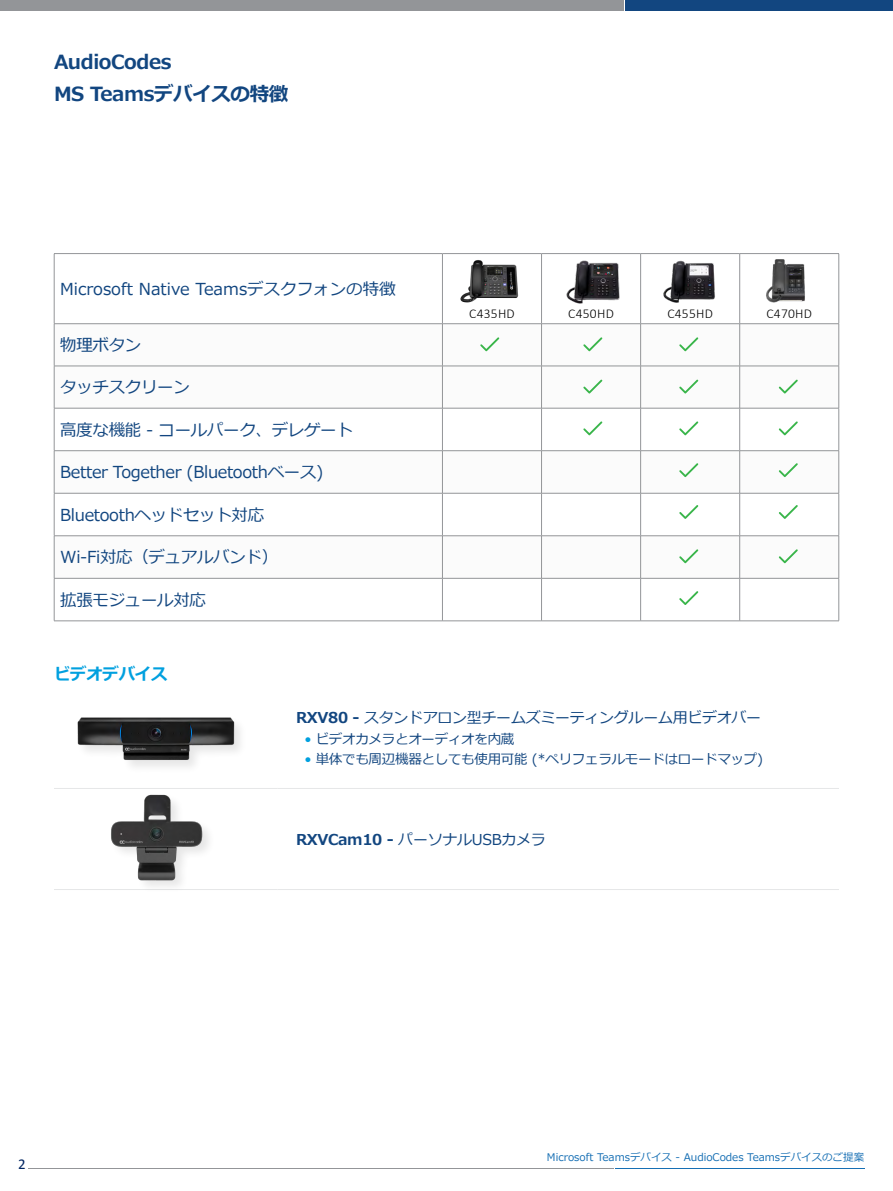
<style>
.page{position:relative;width:893px;height:1191px;background:#fff}
.page>*{position:absolute;margin:0;border:0;box-sizing:border-box;transform-origin:0 0}
.t1{font:700 19.5px/32.2px "Meiryo";letter-spacing:-.02em;color:#124680}
.t2{font:16.5px "Meiryo";letter-spacing:-.02em;color:#124680}
.t3{font:16.5px "Meiryo";color:#124680}
.t4{font:700 16.5px "Meiryo";letter-spacing:-.02em;color:#00a0df}
.t5{font:15px "Meiryo";letter-spacing:-.02em;color:#124680}
.t6{font:15px "Calibri";color:#002561}
.t7{font:13.5px "Meiryo";letter-spacing:-.02em;color:#124680}
.t8{font:300 13.5px "Calibri";letter-spacing:.02em;color:#000}
.t9{font:10.5px "Meiryo";color:#166fb4}
.s1{font-weight:700}
.s2{color:#00a0df}
</style>
<div class="page">
<hr style="left:29px;top:1167px;width:585px;height:1px;background:#939598">
<hr style="left:29px;top:1168px;width:585px;height:1px;background:#939598">
<hr style="left:615px;top:1167px;width:249px;height:1px;background:#166fb4">
<hr style="left:615px;top:1168px;width:249px;height:1px;background:#166fb4">
<div style="left:0;top:0;width:624px;height:7px;background:#939598"></div>
<div style="left:0;top:4px;width:624px;height:6px;background:#939598"></div>
<div style="left:626px;top:0;width:267px;height:7px;background:#124680"></div>
<div style="left:626px;top:4px;width:267px;height:6px;background:#124680"></div>
<hr style="left:54px;top:788px;width:223px;height:1px;background:#e6e7e8">
<hr style="left:277px;top:788px;width:562px;height:1px;background:#e6e7e8">
<hr style="left:54px;top:889px;width:223px;height:1px;background:#e6e7e8">
<hr style="left:277px;top:889px;width:562px;height:1px;background:#e6e7e8">
<svg style="left:55px;top:324px;width:783px;height:254px"></svg>
<hr style="left:54px;top:324px;width:1px;height:42px;background:#939598">
<hr style="left:442px;top:324px;width:1px;height:42px;background:#939598">
<hr style="left:541px;top:324px;width:1px;height:42px;background:#939598">
<hr style="left:640px;top:324px;width:1px;height:42px;background:#939598">
<hr style="left:739px;top:324px;width:1px;height:42px;background:#939598">
<hr style="left:838px;top:324px;width:1px;height:42px;background:#939598">
<hr style="left:54px;top:366px;width:388px;height:1px;background:#939598">
<hr style="left:54px;top:366px;width:1px;height:42px;background:#939598">
<hr style="left:442px;top:366px;width:99px;height:1px;background:#939598">
<hr style="left:442px;top:366px;width:1px;height:42px;background:#939598">
<hr style="left:541px;top:366px;width:100px;height:1px;background:#939598">
<hr style="left:541px;top:366px;width:1px;height:42px;background:#939598">
<hr style="left:641px;top:366px;width:99px;height:1px;background:#939598">
<hr style="left:640px;top:366px;width:1px;height:42px;background:#939598">
<hr style="left:740px;top:366px;width:99px;height:1px;background:#939598">
<hr style="left:739px;top:366px;width:1px;height:42px;background:#939598">
<hr style="left:838px;top:366px;width:1px;height:42px;background:#939598">
<hr style="left:54px;top:408px;width:388px;height:1px;background:#939598">
<hr style="left:54px;top:408px;width:1px;height:42px;background:#939598">
<hr style="left:442px;top:408px;width:99px;height:1px;background:#939598">
<hr style="left:442px;top:408px;width:1px;height:42px;background:#939598">
<hr style="left:541px;top:408px;width:100px;height:1px;background:#939598">
<hr style="left:541px;top:408px;width:1px;height:42px;background:#939598">
<hr style="left:641px;top:408px;width:99px;height:1px;background:#939598">
<hr style="left:640px;top:408px;width:1px;height:42px;background:#939598">
<hr style="left:740px;top:408px;width:99px;height:1px;background:#939598">
<hr style="left:739px;top:408px;width:1px;height:42px;background:#939598">
<hr style="left:838px;top:408px;width:1px;height:42px;background:#939598">
<hr style="left:54px;top:450px;width:388px;height:1px;background:#939598">
<hr style="left:54px;top:451px;width:1px;height:42px;background:#939598">
<hr style="left:442px;top:450px;width:99px;height:1px;background:#939598">
<hr style="left:442px;top:451px;width:1px;height:42px;background:#939598">
<hr style="left:541px;top:450px;width:100px;height:1px;background:#939598">
<hr style="left:541px;top:451px;width:1px;height:42px;background:#939598">
<hr style="left:641px;top:450px;width:99px;height:1px;background:#939598">
<hr style="left:640px;top:451px;width:1px;height:42px;background:#939598">
<hr style="left:740px;top:450px;width:99px;height:1px;background:#939598">
<hr style="left:739px;top:451px;width:1px;height:42px;background:#939598">
<hr style="left:838px;top:451px;width:1px;height:42px;background:#939598">
<hr style="left:54px;top:493px;width:388px;height:1px;background:#939598">
<hr style="left:54px;top:493px;width:1px;height:42px;background:#939598">
<hr style="left:442px;top:493px;width:99px;height:1px;background:#939598">
<hr style="left:442px;top:493px;width:1px;height:42px;background:#939598">
<hr style="left:541px;top:493px;width:100px;height:1px;background:#939598">
<hr style="left:541px;top:493px;width:1px;height:42px;background:#939598">
<hr style="left:641px;top:493px;width:99px;height:1px;background:#939598">
<hr style="left:640px;top:493px;width:1px;height:42px;background:#939598">
<hr style="left:740px;top:493px;width:99px;height:1px;background:#939598">
<hr style="left:739px;top:493px;width:1px;height:42px;background:#939598">
<hr style="left:838px;top:493px;width:1px;height:42px;background:#939598">
<hr style="left:54px;top:535px;width:388px;height:1px;background:#939598">
<hr style="left:54px;top:536px;width:1px;height:42px;background:#939598">
<hr style="left:442px;top:535px;width:99px;height:1px;background:#939598">
<hr style="left:442px;top:536px;width:1px;height:42px;background:#939598">
<hr style="left:541px;top:535px;width:100px;height:1px;background:#939598">
<hr style="left:541px;top:536px;width:1px;height:42px;background:#939598">
<hr style="left:641px;top:535px;width:99px;height:1px;background:#939598">
<hr style="left:640px;top:536px;width:1px;height:42px;background:#939598">
<hr style="left:740px;top:535px;width:99px;height:1px;background:#939598">
<hr style="left:739px;top:536px;width:1px;height:42px;background:#939598">
<hr style="left:838px;top:536px;width:1px;height:42px;background:#939598">
<hr style="left:54px;top:578px;width:388px;height:1px;background:#939598">
<hr style="left:54px;top:578px;width:1px;height:42px;background:#939598">
<hr style="left:442px;top:578px;width:99px;height:1px;background:#939598">
<hr style="left:442px;top:578px;width:1px;height:42px;background:#939598">
<hr style="left:541px;top:578px;width:100px;height:1px;background:#939598">
<hr style="left:541px;top:578px;width:1px;height:42px;background:#939598">
<hr style="left:641px;top:578px;width:99px;height:1px;background:#939598">
<hr style="left:640px;top:578px;width:1px;height:42px;background:#939598">
<hr style="left:740px;top:578px;width:99px;height:1px;background:#939598">
<hr style="left:739px;top:578px;width:1px;height:42px;background:#939598">
<hr style="left:838px;top:578px;width:1px;height:42px;background:#939598">
<hr style="left:54px;top:620px;width:388px;height:1px;background:#939598">
<hr style="left:442px;top:620px;width:99px;height:1px;background:#939598">
<hr style="left:541px;top:620px;width:100px;height:1px;background:#939598">
<hr style="left:641px;top:620px;width:99px;height:1px;background:#939598">
<hr style="left:740px;top:620px;width:99px;height:1px;background:#939598">
<hr style="left:54px;top:253px;width:388px;height:1px;background:#939598">
<hr style="left:54px;top:254px;width:1px;height:69px;background:#939598">
<hr style="left:442px;top:253px;width:99px;height:1px;background:#939598">
<hr style="left:442px;top:254px;width:1px;height:69px;background:#939598">
<hr style="left:541px;top:253px;width:100px;height:1px;background:#939598">
<hr style="left:541px;top:254px;width:1px;height:69px;background:#939598">
<hr style="left:641px;top:253px;width:99px;height:1px;background:#939598">
<hr style="left:640px;top:254px;width:1px;height:69px;background:#939598">
<hr style="left:740px;top:253px;width:99px;height:1px;background:#939598">
<hr style="left:739px;top:254px;width:1px;height:69px;background:#939598">
<hr style="left:838px;top:254px;width:1px;height:69px;background:#939598">
<hr style="left:54px;top:323px;width:388px;height:1px;background:#939598">
<hr style="left:442px;top:323px;width:99px;height:1px;background:#939598">
<hr style="left:541px;top:323px;width:100px;height:1px;background:#939598">
<hr style="left:641px;top:323px;width:99px;height:1px;background:#939598">
<hr style="left:740px;top:323px;width:99px;height:1px;background:#939598">
<img style="left:460px;top:260px;width:59px;height:43px">
<img style="left:566px;top:260px;width:54px;height:43px">
<img style="left:766px;top:259px;width:39px;height:44px">
<img style="left:663px;top:260px;width:52px;height:43px">
<svg style="left:480px;top:337px;width:19px;height:14px"></svg>
<svg style="left:583px;top:337px;width:19px;height:14px"></svg>
<svg style="left:679px;top:337px;width:19px;height:14px"></svg>
<svg style="left:679px;top:505px;width:19px;height:14px"></svg>
<svg style="left:779px;top:505px;width:19px;height:14px"></svg>
<svg style="left:583px;top:421px;width:19px;height:14px"></svg>
<svg style="left:583px;top:379px;width:19px;height:14px"></svg>
<svg style="left:679px;top:421px;width:19px;height:14px"></svg>
<svg style="left:679px;top:379px;width:19px;height:14px"></svg>
<svg style="left:779px;top:421px;width:19px;height:14px"></svg>
<svg style="left:779px;top:379px;width:19px;height:14px"></svg>
<svg style="left:679px;top:549px;width:19px;height:14px"></svg>
<svg style="left:779px;top:549px;width:19px;height:14px"></svg>
<svg style="left:679px;top:463px;width:19px;height:14px"></svg>
<svg style="left:779px;top:463px;width:19px;height:14px"></svg>
<svg style="left:679px;top:591px;width:19px;height:14px"></svg>
<img style="left:77px;top:717px;width:163px;height:50px">
<img style="left:111px;top:794px;width:98px;height:93px">
<p class="t1" style="left:54px;top:47px;width:236px">AudioCodes<br>MS Teamsデバイスの特徴</p>
<p class="t3" style="left:60px;top:277px;width:337px">Microsoft Native Teamsデスクフォンの特徴</p>
<p class="t2" style="left:60px;top:334px;width:83px">物理ボタン</p>
<p class="t2" style="left:60px;top:376px;width:131px">タッチスクリーン</p>
<p class="t2" style="left:60px;top:418px;width:294px">高度な機能 - コールパーク、デレゲート</p>
<p class="t2" style="left:60px;top:461px;width:265px">Better Together (Bluetoothベース)</p>
<p class="t2" style="left:60px;top:503px;width:206px">Bluetoothヘッドセット対応</p>
<p class="t2" style="left:60px;top:546px;width:220px">Wi-Fi対応（デュアルバンド）</p>
<p class="t2" style="left:60px;top:588px;width:147px">拡張モジュール対応</p>
<p class="t4" style="left:54px;top:663px;width:115px">ビデオデバイス</p>
<p class="t8" style="left:469px;top:305px;width:47px">C435HD</p>
<p class="t8" style="left:568px;top:305px;width:47px">C450HD</p>
<p class="t8" style="left:667px;top:305px;width:47px">C455HD</p>
<p class="t8" style="left:766px;top:305px;width:47px">C470HD</p>
<p class="t5" style="left:296px;top:707px;width:467px"><span class="s1">RXV80 -</span> スタンドアロン型チームズミーティングルーム用ビデオバー</p>
<p class="t7" style="left:304px;top:729px;width:211px"><span class="s2">•</span> ビデオカメラとオーディオを内蔵</p>
<p class="t7" style="left:304px;top:749px;width:460px"><span class="s2">•</span> 単体でも周辺機器としても使用可能 (*ペリフェラルモードはロードマップ)</p>
<p class="t5" style="left:296px;top:829px;width:251px"><span class="s1">RXVCam10 -</span> パーソナルUSBカメラ</p>
<p class="t6" style="left:18px;top:1153px;width:9px">2</p>
<p class="t9" style="left:547px;top:1149px;width:319px">Microsoft Teamsデバイス - AudioCodes Teamsデバイスのご提案</p>
</div>
